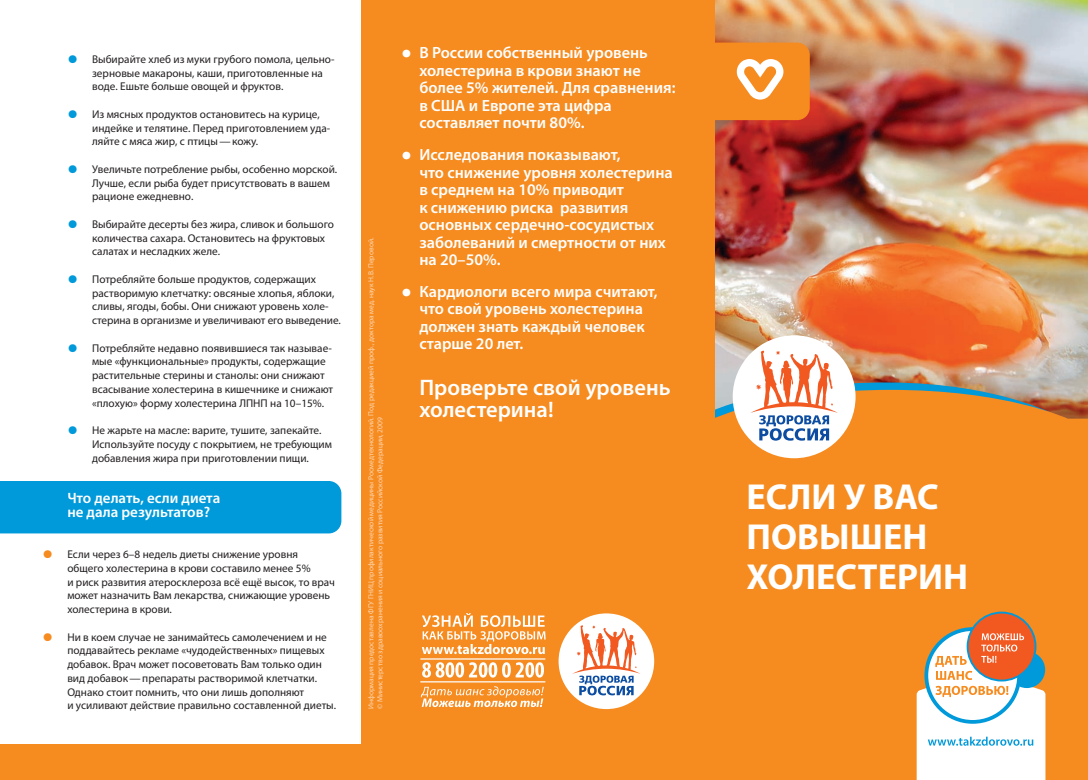
<style>
.page{position:relative;width:1088px;height:780px;background:#fff}
.page>*{position:absolute;margin:0;border:0;box-sizing:border-box;transform-origin:0 0}
.t1{font:37.5px "Myriad Pro";color:#0099da}
.t2{font:37.5px "Myriad Pro";color:#f68b1f}
.t3{font:700 36.25px/40px "Myriad Pro";color:#fff}
.t4{font:600 22.5px/22.5px "Myriad Pro";color:#fff}
.t5{font:600 16.25px/17.5px "Myriad Pro";color:#fff}
.t6{font:600 15px/13.8px "Myriad Pro";color:#fff}
.t7{font:11.25px/13.8px "Myriad Pro";color:#231f20}
.t8{font:7.5px/8.8px "Myriad Pro";color:#fdd8b2}
.s1{font-size:32.5px}
</style>
<div class="page">
<img style="left:714px;top:0;width:374px;height:390px">
<div style="left:0;top:744px;width:1088px;height:36px;background:#f68b1f"></div>
<svg style="left:714px;top:382px;width:350px;height:8px;background:#7aa2ad"></svg>
<div style="left:714px;top:390px;width:374px;height:390px;background:#f68b1f"></div>
<div style="left:361px;top:0;width:353px;height:780px;background:#f68b1f"></div>
<div style="left:967px;top:612px;width:68px;height:68px;background:#f15921;border-radius:50%"></div>
<svg style="left:917px;top:633px;width:128px;height:147px"></svg>
<svg style="left:714px;top:43px;width:96px;height:77px;background:#f6983a"></svg>
<div style="left:0;top:481px;width:341px;height:52px;background:#0099da"></div>
<div style="left:733px;top:335px;width:122px;height:123px;background:#fff;border-radius:50%"></div>
<svg style="left:750px;top:350px;width:88px;height:90px"></svg>
<div style="left:558px;top:613px;width:96px;height:96px;background:#fff;border-radius:50%"></div>
<svg style="left:572px;top:625px;width:68px;height:70px"></svg>
<svg style="left:421px;top:686px;width:123px;height:21px"></svg>
<svg style="left:422px;top:613px;width:124px;height:41px"></svg>
<svg style="left:422px;top:662px;width:122px;height:15px"></svg>
<hr style="left:420px;top:658px;width:125px;height:1px;background:#fff">
<hr style="left:420px;top:681px;width:125px;height:1px;background:#fff">
<h1 class="t1" style="left:67px;top:42px;width:12px">•</h1>
<p class="t7" style="left:92px;top:53px;width:244px">Выбирайте хлеб из муки грубого помола, цельно&shy;зерновые макароны, каши, приготовленные на воде. Ешьте больше овощей и фруктов.</p>
<h1 class="t1" style="left:67px;top:97px;width:12px">•</h1>
<p class="t7" style="left:92px;top:108px;width:240px">Из мясных продуктов остановитесь на курице, индейке и телятине. Перед приготовлением уда&shy;ляйте с мяса жир, с птицы — кожу.</p>
<h1 class="t1" style="left:67px;top:152px;width:12px">•</h1>
<p class="t7" style="left:92px;top:163px;width:247px">Увеличьте потребление рыбы, особенно морской.<br>Лучше, если рыба будет присутствовать в вашем рационе ежедневно.</p>
<h1 class="t1" style="left:67px;top:207px;width:12px">•</h1>
<p class="t7" style="left:92px;top:218px;width:243px">Выбирайте десерты без жира, сливок и большого количества сахара. Остановитесь на фруктовых салатах и несладких желе.</p>
<h1 class="t1" style="left:67px;top:262px;width:12px">•</h1>
<p class="t7" style="left:92px;top:273px;width:250px">Потребляйте больше продуктов, содержащих растворимую клетчатку: овсяные хлопья, яблоки, сливы, ягоды, бобы. Они снижают уровень холе - стерина в организме и увеличивают его выведение.</p>
<h1 class="t1" style="left:67px;top:331px;width:12px">•</h1>
<p class="t7" style="left:92px;top:342px;width:243px">Потребляйте недавно появившиеся так называе&shy;мые «функциональные» продукты, содержащие растительные стерины и станолы: они снижают всасывание холестерина в кишечнике и снижают «плохую» форму холестерина ЛПНП на 10–15%.</p>
<h1 class="t1" style="left:67px;top:413px;width:12px">•</h1>
<p class="t7" style="left:92px;top:424px;width:241px">Не жарьте на масле: варите, тушите, запекайте.<br>Ис поль зуйте посуду с покрытием, не требующим добавления жира при приготовлении пищи.</p>
<h3 class="t6" style="left:67px;top:492px;width:154px">Что делать, если диета не дала результатов?</h3>
<h1 class="t2" style="left:43px;top:537px;width:12px">•</h1>
<p class="t7" style="left:67px;top:548px;width:269px">Если через 6–8 недель диеты снижение уровня общего холестерина в крови составило менее 5%<br>и риск развития атеросклероза всё ещё высок, то врач может назначить Вам лекарства, снижающие уровень холестерина в крови.</p>
<h1 class="t2" style="left:43px;top:620px;width:12px">•</h1>
<p class="t7" style="left:67px;top:630px;width:270px">Ни в коем случае не занимайтесь самолечением и не поддавайтесь рекламе «чудодейственных» пищевых добавок. Врач может посоветовать Вам только один вид добавок — препараты растворимой клетчатки.<br>Однако стоит помнить, что они лишь дополняют<br>и усиливают действие правильно составленной диеты.</p>
<p class="t8" style="left:367px;top:709px;width:473px;rotate:-90deg">Информация предоставлена ФГУ ГНИЦ профилактической медицины Росмедтехнологий. Под редакцией проф., доктора мед. наук Н.В. Перовой. © Министерство здравоохранения и социального развития Российской Федерации, 2009</p>
<h3 class="t5" style="left:419px;top:45px;width:258px;text-indent:-18px"><span class="s1">•</span> В России собственный уровень холестерина в крови знают не более 5% жителей. Для сравнения: в США и Европе эта цифра составляет почти 80%.</h3>
<h3 class="t5" style="left:419px;top:147px;width:255px;text-indent:-18px"><span class="s1">•</span> Исследования показывают,<br>что снижение уровня холестерина в среднем на 10% приводит<br>к снижению риска развития основных сердечно-сосудистых заболеваний и смертности от них на 20–50%.</h3>
<h3 class="t5" style="left:419px;top:284px;width:240px;text-indent:-18px"><span class="s1">•</span> Кардиологи всего мира считают, что свой уровень холестерина должен знать каждый человек старше 20 лет.</h3>
<h3 class="t4" style="left:419px;top:377px;width:253px">Проверьте свой уровень холестерина!</h3>
<h2 class="t3" style="left:746px;top:480px;width:223px">ЕСЛИ У ВАС<br>ПОВЫШЕН<br>ХОЛЕСТЕРИН</h2>
</div>
